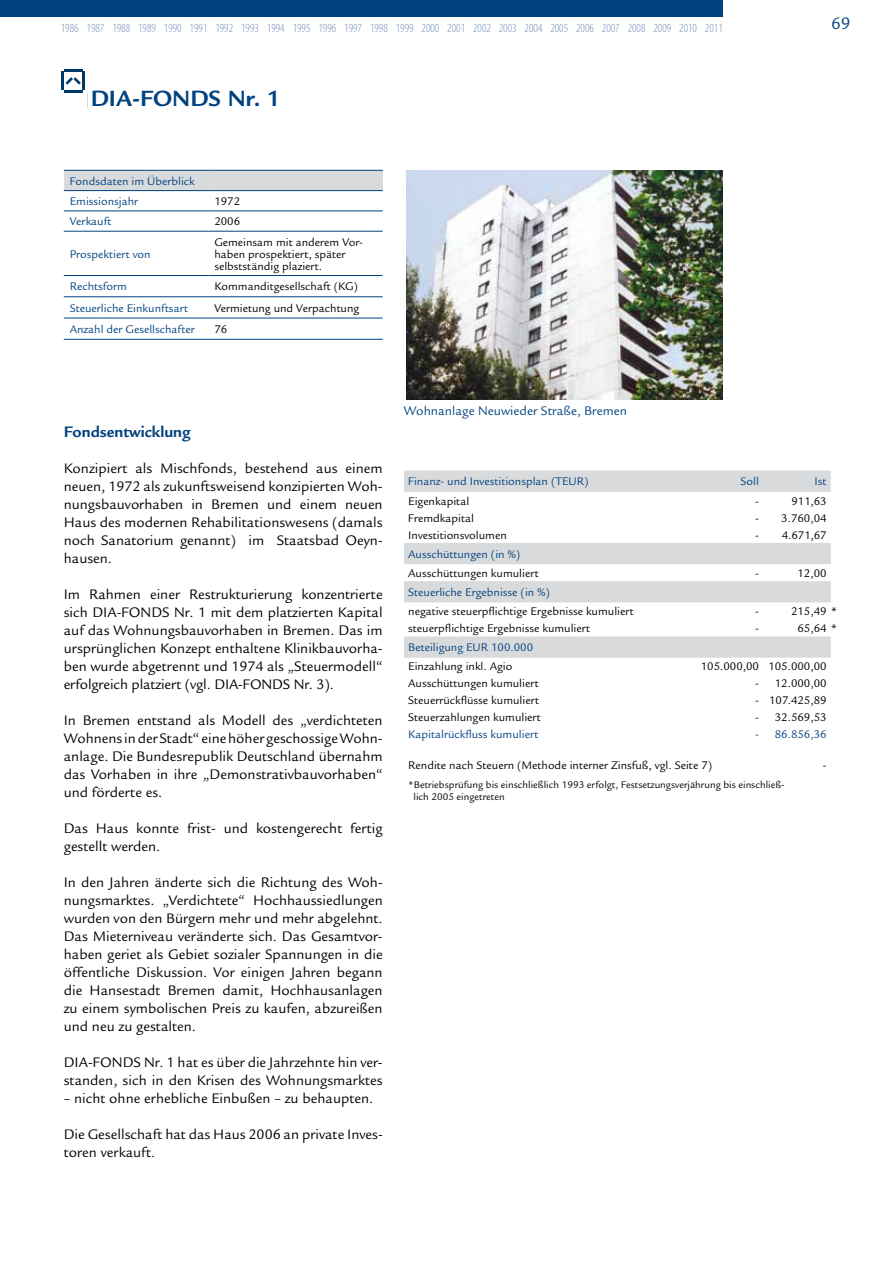
<style>
.page{position:relative;width:893px;height:1263px;background:#fff}
.page>*{position:absolute;margin:0;border:0;box-sizing:border-box;transform-origin:0 0}
.t1{font:700 24px "Legacy Sans Std";color:#004380}
.t2{font:18px "Legacy Sans Std";color:#004380}
.t3{font:700 16.5px "Legacy Sans Std";color:#004380}
.t4{font:15px/18px "Legacy Sans Std";color:#000;text-align:justify}
.t5{font:13.5px "Legacy Sans Std";color:#004380}
.t6{font:300 condensed 12.45px "Myriad Pro";color:#7c90b8}
.t7{font:12px/12px "Legacy Sans Std";color:#000}
.t8{font:12px/20.2px "Legacy Sans Std";color:#004380}
.t9{font:10.5px/12px "Legacy Sans Std";color:#000}
</style>
<div class="page">
<div style="left:0;top:0;width:723px;height:17px;background:#004380"></div>
<hr style="left:64px;top:90px;width:18px;height:3px;background:#003b67">
<hr style="left:61px;top:72px;width:3px;height:18px;background:#003b67">
<svg style="left:64px;top:69px;width:21px;height:21px"></svg>
<img style="left:406px;top:170px;width:317px;height:230px">
<div style="left:64px;top:170px;width:319px;height:21px;background:#d9dadb"></div>
<hr style="left:64px;top:211px;width:144px;height:1px;background:#004380">
<hr style="left:208px;top:211px;width:175px;height:1px;background:#004380">
<hr style="left:64px;top:231px;width:144px;height:1px;background:#004380">
<hr style="left:208px;top:231px;width:175px;height:1px;background:#004380">
<hr style="left:64px;top:275px;width:144px;height:1px;background:#004380">
<hr style="left:208px;top:275px;width:175px;height:1px;background:#004380">
<hr style="left:64px;top:296px;width:144px;height:1px;background:#004380">
<hr style="left:208px;top:296px;width:175px;height:1px;background:#004380">
<hr style="left:64px;top:318px;width:144px;height:1px;background:#004380">
<hr style="left:208px;top:318px;width:175px;height:1px;background:#004380">
<hr style="left:64px;top:170px;width:144px;height:1px;background:#004380">
<hr style="left:208px;top:170px;width:175px;height:1px;background:#004380">
<hr style="left:64px;top:190px;width:144px;height:1px;background:#004380">
<hr style="left:208px;top:190px;width:175px;height:1px;background:#004380">
<hr style="left:64px;top:339px;width:144px;height:1px;background:#004380">
<hr style="left:208px;top:339px;width:175px;height:1px;background:#004380">
<svg style="left:404px;top:471px;width:427px;height:187px"></svg>
<p class="t6" style="left:61px;top:21px;width:663px">1986 1987 1988 1989 1990 1991 1992 1993 1994 1995 1996 1997 1998 1999 2000 2001 2002 2003 2004 2005 2006 2007 2008 2009 2010 2011</p>
<p class="t2" style="left:831px;top:14px;width:21px">69</p>
<h1 class="t1" style="left:91px;top:85px;width:191px">DIA-FONDS Nr. 1</h1>
<p class="t8" style="left:70px;top:171px;width:127px">Fondsdaten im Überblick<br>Emissionsjahr</p>
<p class="t7" style="left:214px;top:195px;width:27px">1972</p>
<p class="t8" style="left:70px;top:211px;width:43px">Verkauft</p>
<p class="t7" style="left:214px;top:216px;width:27px">2006</p>
<p class="t8" style="left:70px;top:244px;width:82px">Prospektiert von</p>
<p class="t7" style="left:214px;top:236px;width:150px">Gemeinsam mit anderem Vor&shy;haben prospektiert, später selbstständig plaziert.</p>
<p class="t8" style="left:70px;top:276px;width:59px">Rechtsform</p>
<p class="t7" style="left:214px;top:281px;width:145px">Kommanditgesellschaft (KG)</p>
<p class="t8" style="left:70px;top:298px;width:120px">Steuerliche Einkunftsart</p>
<p class="t7" style="left:214px;top:302px;width:146px">Vermietung und Verpachtung</p>
<p class="t8" style="left:70px;top:319px;width:127px">Anzahl der Gesellschafter</p>
<p class="t7" style="left:214px;top:323px;width:14px">76</p>
<p class="t3" style="left:64px;top:422px;width:128px">Fondsentwicklung</p>
<p class="t4" style="left:64px;top:459px;width:320px">Konzipiert als Mischfonds, bestehend aus einem neuen, 1972 als zukunftsweisend konzipierten Woh&shy;nungsbauvorhaben in Bremen und einem neuen Haus des modernen Rehabilitationswesens (damals noch Sanatorium genannt) im Staatsbad Oeyn&shy;hausen.</p>
<p class="t4" style="left:64px;top:585px;width:320px">Im Rahmen einer Restrukturierung konzentrierte sich DIA-FONDS Nr. 1 mit dem platzierten Kapital auf das Wohnungsbauvorhaben in Bremen. Das im ursprünglichen Konzept enthaltene Klinikbauvorha&shy;ben wurde abgetrennt und 1974 als „Steuermodell“ erfolgreich platziert (vgl. DIA-FONDS Nr. 3).</p>
<p class="t4" style="left:64px;top:711px;width:320px">In Bremen entstand als Modell des „verdichteten Wohnens in der Stadt“ eine höher geschossige Wohn&shy;anlage. Die Bundesrepublik Deutschland übernahm das Vorhaben in ihre „Demonstrativbauvorhaben“ und förderte es.</p>
<p class="t4" style="left:64px;top:819px;width:320px">Das Haus konnte frist- und kostengerecht fertig gestellt werden.</p>
<p class="t4" style="left:64px;top:873px;width:320px">In den Jahren änderte sich die Richtung des Woh&shy;nungsmarktes. „Verdichtete“ Hochhaussiedlungen wurden von den Bürgern mehr und mehr abgelehnt.<br>Das Mieterniveau veränderte sich. Das Gesamtvor&shy;haben geriet als Gebiet sozialer Spannungen in die öffentliche Diskussion. Vor einigen Jahren begann die Hansestadt Bremen damit, Hochhausanlagen zu einem symbolischen Preis zu kaufen, abzureißen und neu zu gestalten.</p>
<p class="t4" style="left:64px;top:1053px;width:320px">DIA-FONDS Nr. 1 hat es über die Jahrzehnte hin ver&shy;standen, sich in den Krisen des Wohnungsmarktes</p>
<p class="t4" style="left:64px;top:1089px;width:311px">– nicht ohne erhebliche Einbußen – zu behaupten.</p>
<p class="t4" style="left:64px;top:1125px;width:320px">Die Gesellschaft hat das Haus 2006 an private Inves&shy;toren verkauft.</p>
<p class="t5" style="left:404px;top:404px;width:225px">Wohnanlage Neuwieder Straße, Bremen</p>
<p class="t8" style="left:408px;top:472px;width:182px">Finanz- und Investitionsplan (TEUR)</p>
<p class="t8" style="left:741px;top:472px;width:20px">Soll</p>
<p class="t8" style="left:815px;top:472px;width:13px">Ist</p>
<p class="t7" style="left:408px;top:495px;width:63px">Eigenkapital</p>
<p class="t7" style="left:755px;top:495px;width:5px">-</p>
<p class="t7" style="left:791px;top:495px;width:37px">911,63</p>
<p class="t7" style="left:408px;top:512px;width:67px">Fremdkapital</p>
<p class="t7" style="left:755px;top:512px;width:73px">- 3.760,04</p>
<p class="t7" style="left:408px;top:529px;width:100px">Investitionsvolumen</p>
<p class="t7" style="left:755px;top:529px;width:73px">- 4.671,67</p>
<p class="t8" style="left:408px;top:544px;width:113px">Ausschüttungen (in %)</p>
<p class="t7" style="left:408px;top:567px;width:132px">Ausschüttungen kumuliert</p>
<p class="t7" style="left:755px;top:567px;width:5px">-</p>
<p class="t7" style="left:797px;top:567px;width:31px">12,00</p>
<p class="t8" style="left:408px;top:582px;width:143px">Steuerliche Ergebnisse (in %)</p>
<p class="t7" style="left:408px;top:605px;width:227px">negative steuerpflichtige Ergebnisse kumuliert</p>
<p class="t7" style="left:755px;top:605px;width:5px">-</p>
<p class="t7" style="left:791px;top:605px;width:48px">215,49 *</p>
<p class="t7" style="left:408px;top:622px;width:183px">steuerpflichtige Ergebnisse kumuliert</p>
<p class="t7" style="left:755px;top:622px;width:5px">-</p>
<p class="t7" style="left:797px;top:622px;width:41px">65,64 *</p>
<p class="t8" style="left:408px;top:637px;width:126px">Beteiligung EUR 100.000</p>
<p class="t7" style="left:408px;top:661px;width:106px">Einzahlung inkl. Agio</p>
<p class="t7" style="left:701px;top:661px;width:127px">105.000,00 105.000,00</p>
<p class="t7" style="left:408px;top:678px;width:132px">Ausschüttungen kumuliert</p>
<p class="t7" style="left:755px;top:678px;width:73px">- 12.000,00</p>
<p class="t7" style="left:408px;top:695px;width:132px">Steuerrückflüsse kumuliert</p>
<p class="t7" style="left:755px;top:695px;width:73px">- 107.425,89</p>
<p class="t7" style="left:408px;top:712px;width:134px">Steuerzahlungen kumuliert</p>
<p class="t7" style="left:755px;top:712px;width:73px">- 32.569,53</p>
<p class="t8" style="left:408px;top:724px;width:132px">Kapitalrückfluss kumuliert</p>
<p class="t8" style="left:755px;top:724px;width:73px">- 86.856,36</p>
<p class="t7" style="left:408px;top:759px;width:305px">Rendite nach Steuern (Methode interner Zinsfuß, vgl. Seite 7)</p>
<p class="t7" style="left:823px;top:759px;width:5px">-</p>
<p class="t9" style="left:413px;top:779px;width:373px;text-indent:-5px">*Betriebsprüfung bis einschließlich 1993 erfolgt, Festsetzungsverjährung bis einschließ&shy;lich 2005 eingetreten</p>
</div>
